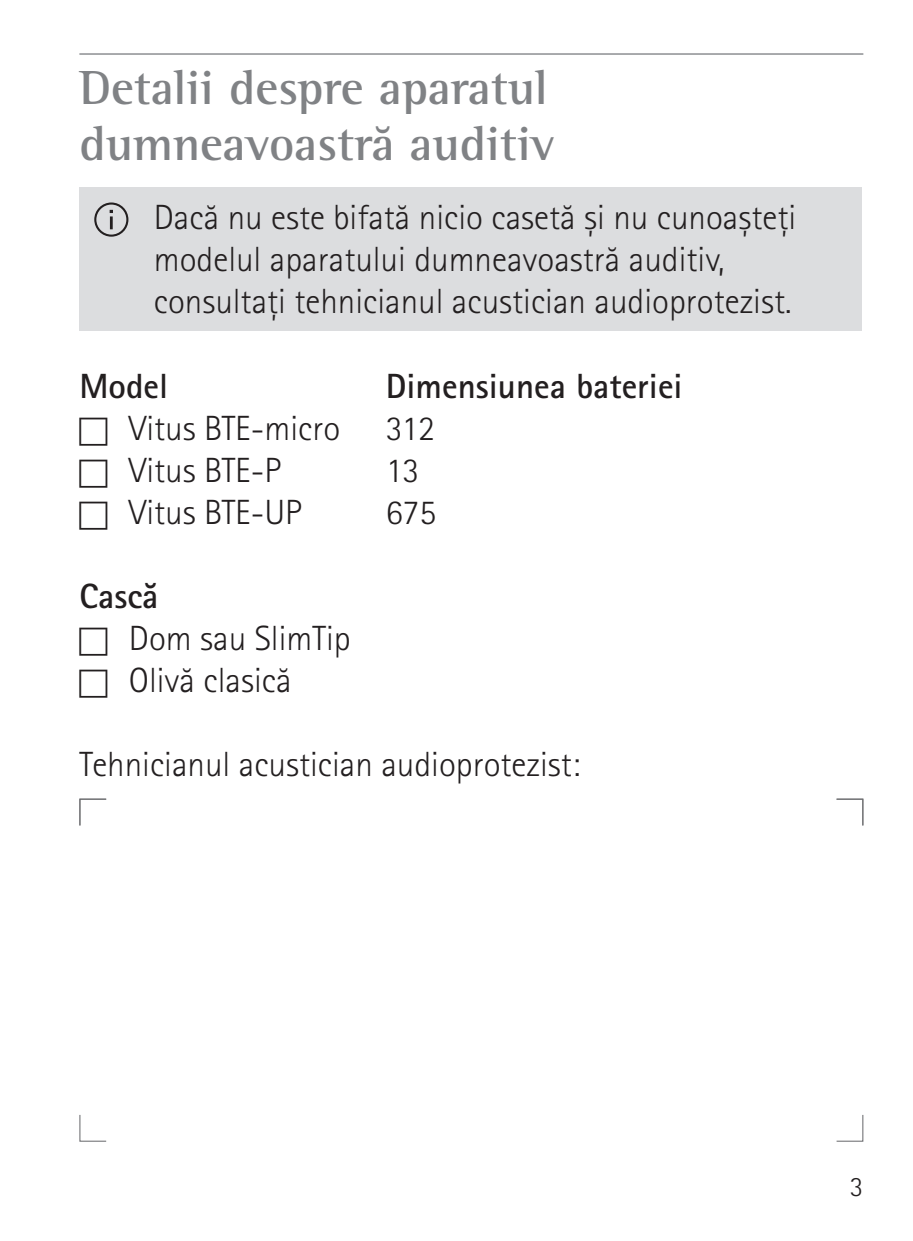
<style>
.page{position:relative;width:913px;height:1241px;background:#fff}
.page>*{position:absolute;margin:0;border:0;box-sizing:border-box;transform-origin:0 0}
.t1{font:700 49px/56px "Rotis Semi Serif Pro";color:#808285}
.t2{font:300 35px/42px "Rotis Sans Serif Pro";color:#231f20}
.t3{font:700 35px "Rotis Sans Serif Pro";color:#231f20}
.t4{font:300 28px "Rotis Sans Serif Pro";color:#231f20}
</style>
<div class="page">
<svg style="left:79px;top:798px;width:28px;height:28px"></svg>
<svg style="left:79px;top:1115px;width:27px;height:26px"></svg>
<svg style="left:836px;top:1115px;width:28px;height:26px"></svg>
<svg style="left:836px;top:798px;width:28px;height:28px"></svg>
<div style="left:79px;top:187px;width:783px;height:144px;background:#dcdddf"></div>
<svg style="left:94px;top:202px;width:34px;height:35px"></svg>
<hr style="left:79px;top:53px;width:784px;height:2px;background:#9d9fa2">
<h1 class="t1" style="left:79px;top:59px;width:477px">Detalii despre aparatul dumneavoastră auditiv</h1>
<p class="t2" style="left:154px;top:197px;width:644px">Dacă nu este bifată nicio casetă şi nu cunoaşteţi modelul aparatului dumneavoastră auditiv, consultaţi tehnicianul acustician audioprotezist.</p>
<p class="t3" style="left:79px;top:363px;width:90px">Model</p>
<p class="t2" style="left:129px;top:407px;width:213px">Vitus BTE-micro<br>Vitus BTE-P<br>Vitus BTE-UP</p>
<p class="t3" style="left:79px;top:573px;width:81px">Cască</p>
<p class="t2" style="left:129px;top:617px;width:223px">Dom sau SlimTip<br>Olivă clasică</p>
<p class="t3" style="left:386px;top:363px;width:298px">Dimensiunea bateriei</p>
<p class="t2" style="left:386px;top:407px;width:52px">312<br>13<br>675</p>
<p class="t2" style="left:79px;top:743px;width:502px">Tehnicianul acustician audioprotezist:</p>
<p class="t4" style="left:850px;top:1170px;width:15px">3</p>
</div>
